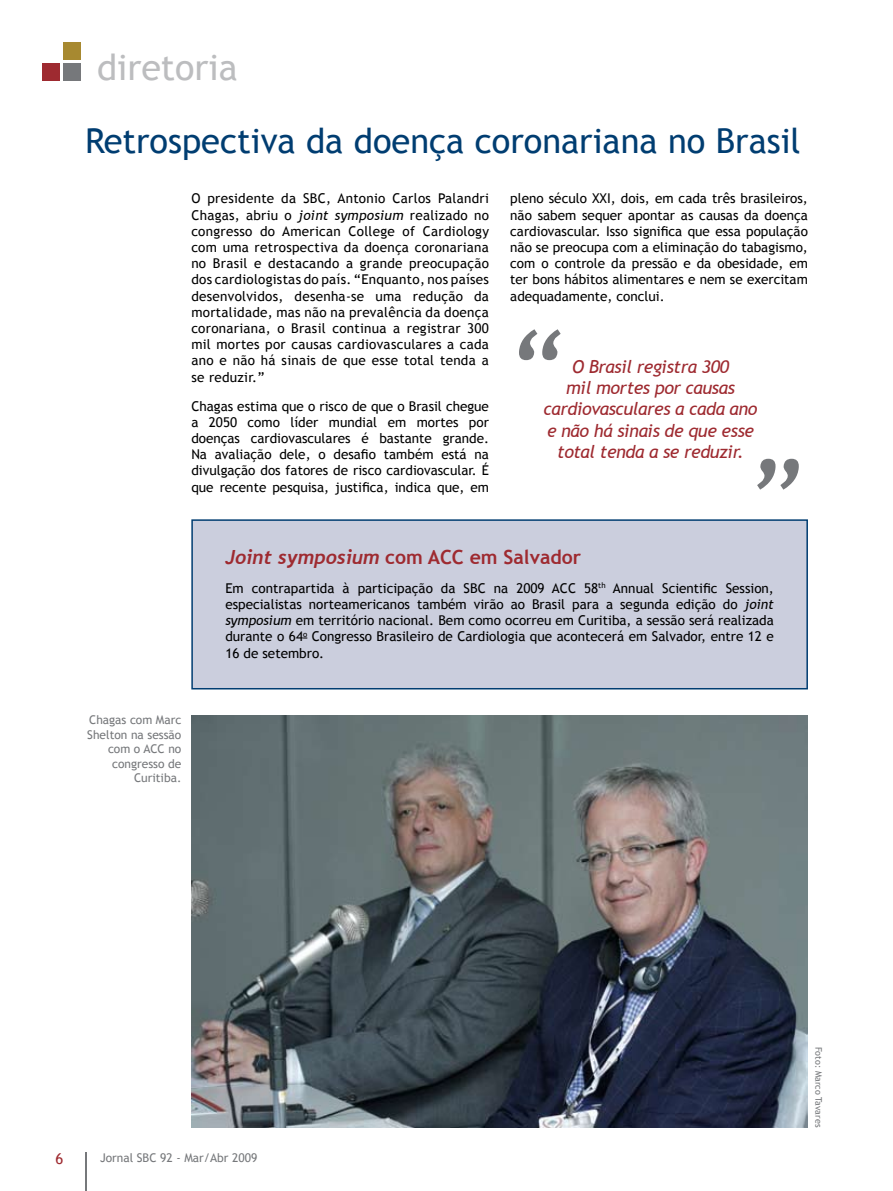
<style>
.page{position:relative;width:893px;height:1191px;background:#fff}
.page>*{position:absolute;margin:0;border:0;box-sizing:border-box;transform-origin:0 0}
.t1{font:italic 103.8px "Trebuchet MS";color:#76787b}
.t2{font:36px "Trebuchet MS";color:#bcbdbf}
.t3{font:34.5px "Trebuchet MS";color:#003d71}
.t4{font:700 19.5px "Trebuchet MS";color:#9e2a30}
.t5{font:italic 17.85px/21.3px "Trebuchet MS";letter-spacing:-.02em;color:#9e2a30;text-align:center}
.t6{font:13.5px/16.2px "Trebuchet MS";color:#000;text-align:justify}
.t7{font:12px/14.4px "Trebuchet MS";color:#76787b;text-align:right}
.t8{font:9px "Trebuchet MS";color:#76787b}
.s1{font-style:italic}
.s2{font-family:"Trebuchet";font-style:italic}
</style>
<div class="page">
<hr style="left:85px;top:1152px;width:1px;height:39px;background:#76787b">
<div style="left:43px;top:63px;width:17px;height:17px;background:#9e2a30"></div>
<div style="left:63px;top:63px;width:18px;height:17px;background:#76787b"></div>
<div style="left:63px;top:43px;width:18px;height:17px;background:#a78930"></div>
<img style="left:191px;top:715px;width:617px;height:412px">
<div style="left:192px;top:520px;width:615px;height:168px;background:#cbcedd"></div>
<div style="left:191px;top:519px;width:617px;height:170px;border:2px solid #003d71"></div>
<h2 class="t2" style="left:97px;top:46px;width:142px">diretoria</h2>
<h3 class="t3" style="left:85px;top:120px;width:717px">Retrospectiva da doença coronariana no Brasil</h3>
<p class="t6" style="left:510px;top:191px;width:299px">pleno século XXI, dois, em cada três brasileiros, não sabem sequer apontar as causas da doença cardiovascular. Isso significa que essa população não se preocupa com a eliminação do tabagismo, com o controle da pressão e da obesidade, em ter bons hábitos alimentares e nem se exercitam adequadamente, conclui.</p>
<p class="t6" style="left:191px;top:191px;width:299px">O presidente da SBC, Antonio Carlos Palandri Chagas, abriu o <span class="s1">joint symposium</span> realizado no congresso do American College of Cardiology com uma retrospectiva da doença coronariana no Brasil e destacando a grande preocupação dos cardiologistas do país. “Enquanto, nos países desenvolvidos, desenha-se uma redução da mortalidade, mas não na prevalência da doença coronariana, o Brasil continua a registrar 300 mil mortes por causas cardiovasculares a cada ano e não há sinais de que esse total tenda a se reduzir.”</p>
<p class="t6" style="left:191px;top:398px;width:299px">Chagas estima que o risco de que o Brasil chegue a 2050 como líder mundial em mortes por doenças cardiovasculares é bastante grande.<br>Na avaliação dele, o desafio também está na divulgação dos fatores de risco cardiovascular. É que recente pesquisa, justifica, indica que, em</p>
<h1 class="t1" style="left:506px;top:307px;width:56px">“</h1>
<h3 class="t5" style="left:544px;top:356px;width:215px">O Brasil registra 300<br>mil mortes por causas cardiovasculares a cada ano e não há sinais de que esse total tenda a se reduzir.</h3>
<h1 class="t1" style="left:812px;top:511px;width:56px;rotate:-180deg">“</h1>
<p class="t7" style="left:87px;top:713px;width:96px">Chagas com Marc<br>Shelton na sessão com o ACC no congresso de<br>Curitiba.</p>
<h3 class="t4" style="left:225px;top:545px;width:357px"><span class="s2">Joint symposium</span> com ACC em Salvador</h3>
<p class="t6" style="left:225px;top:580px;width:550px">Em contrapartida à participação da SBC na 2009 ACC 58<sup>th</sup> Annual Scientific Session, especialistas norteamericanos também virão ao Brasil para a segunda edição do <span class="s1">joint symposium</span> em território nacional. Bem como ocorreu em Curitiba, a sessão será realizada durante o 64<sup>o</sup> Congresso Brasileiro de Cardiologia que acontecerá em Salvador, entre 12 e 16 de setembro.</p>
<p class="t7" style="left:100px;top:1150px;width:159px">Jornal SBC 92 - Mar/Abr 2009</p>
<p class="t8" style="left:824px;top:1046px;width:82px;rotate:90deg">Foto: Marco Tavares</p>
</div>
